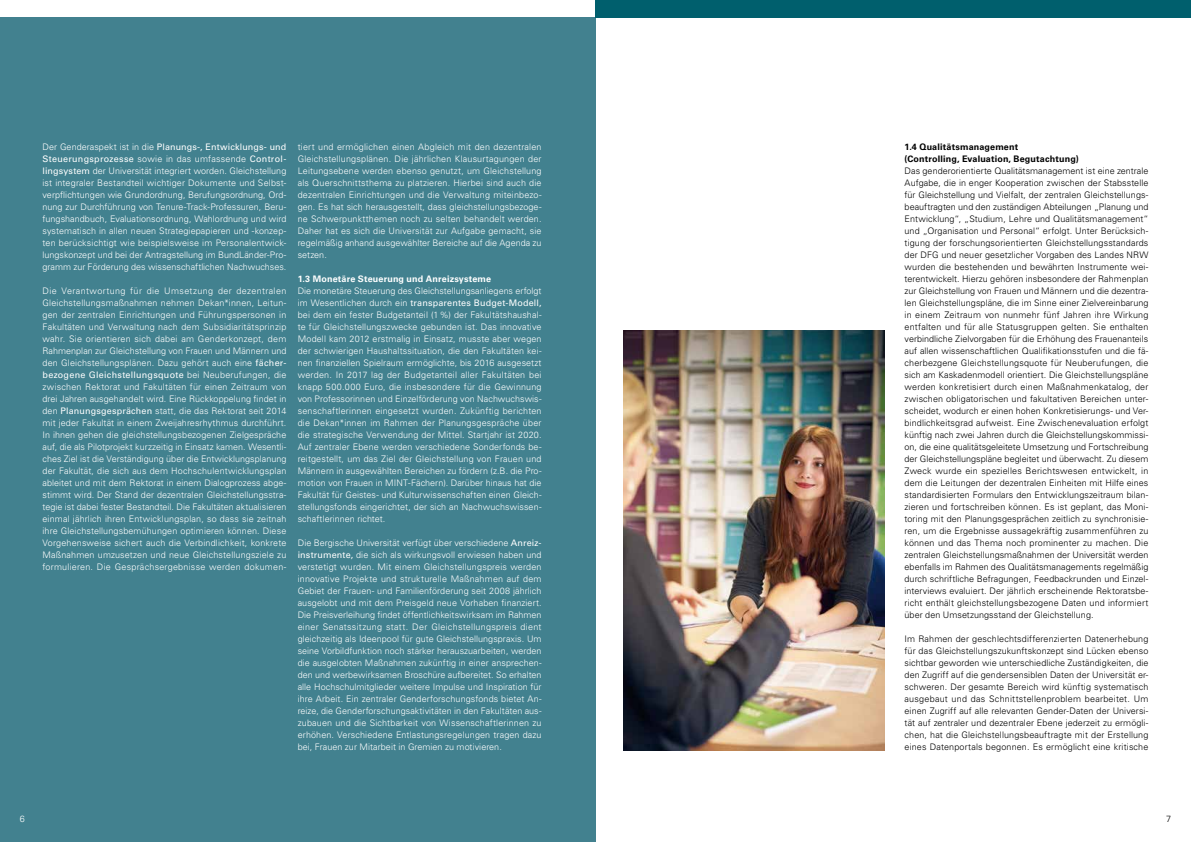
<style>
.page{position:relative;width:1191px;height:842px;background:#fff}
.page>*{position:absolute;margin:0;border:0;box-sizing:border-box;transform-origin:0 0}
.t1{font:300 9px/12px "Univers LT Pro 45";letter-spacing:.005em;color:#fff;text-align:justify}
.t2{font:300 9px/12px "Univers LT Pro 45";letter-spacing:.01em;color:#000;text-align:justify}
.t3{font:9px/12px "Univers LT Pro 55 Roman";letter-spacing:.025em;color:#fff}
.t4{font:700 9px/12px "Univers LT Pro 65";letter-spacing:.015em;color:#000}
.t5{font:700 9px "Univers LT Pro 65";letter-spacing:.015em;color:#fff}
.s1{font-family:"Univers LT Pro 45";font-weight:300}
.s2{font-family:"Univers LT Pro 55 Roman";font-weight:400}
</style>
<div class="page">
<div style="left:0;top:17px;width:595px;height:825px;background:#42818f"></div>
<div style="left:595px;top:0;width:596px;height:17px;background:#005f6d"></div>
<img style="left:623px;top:330px;width:261px;height:420px">
<p class="t3" style="left:43px;top:141px;width:245px"><span class="s1">Der Genderaspekt ist in die</span> Planungs-, Entwicklungs- und<br>Steuerungsprozesse <span class="s1">sowie in das umfassende</span> Control-</p>
<p class="t1" style="left:43px;top:165px;width:245px"><span class="s2">lingsystem</span> der Universität integriert worden. Gleichstellung ist integraler Bestandteil wichtiger Dokumente und Selbst&shy;verpflichtungen wie Grundordnung, Berufungsordnung, Ord&shy;nung zur Durchführung von Tenure-Track-Professuren, Beru&shy;fungshandbuch, Evaluationsordnung, Wahlordnung und wird systematisch in allen neuen Strategiepapieren und -konzep&shy;ten berücksichtigt wie beispielsweise im Personalentwick&shy;lungskonzept und bei der Antragstellung im BundLänder-Pro&shy;gramm zur Förderung des wissenschaftlichen Nachwuchses.</p>
<p class="t1" style="left:43px;top:285px;width:245px">Die Verantwortung für die Umsetzung der dezentralen Gleichstellungsmaßnahmen nehmen Dekan*innen, Leitun&shy;gen der zentralen Einrichtungen und Führungspersonen in Fakultäten und Verwaltung nach dem Subsidiaritätsprinzip wahr. Sie orientieren sich dabei am Genderkonzept, dem Rahmenplan zur Gleichstellung von Frauen und Männern und den Gleichstellungsplänen. Dazu gehört auch eine <span class="s2">fächer-</span></p>
<p class="t3" style="left:43px;top:369px;width:245px">bezogene Gleichstellungsquote <span class="s1">bei Neuberufungen, die</span></p>
<p class="t1" style="left:43px;top:381px;width:245px">zwischen Rektorat und Fakultäten für einen Zeitraum von drei Jahren ausgehandelt wird. Eine Rückkoppelung findet in den <span class="s2">Planungsgesprächen</span> statt, die das Rektorat seit 2014 mit jeder Fakultät in einem Zweijahresrhythmus durchführt.<br>In ihnen gehen die gleichstellungsbezogenen Zielgespräche auf, die als Pilotprojekt kurzzeitig in Einsatz kamen. Wesentli&shy;ches Ziel ist die Verständigung über die Entwicklungsplanung der Fakultät, die sich aus dem Hochschulentwicklungsplan ableitet und mit dem Rektorat in einem Dialogprozess abge&shy;stimmt wird. Der Stand der dezentralen Gleichstellungsstra&shy;tegie ist dabei fester Bestandteil. Die Fakultäten aktualisieren einmal jährlich ihren Entwicklungsplan, so dass sie zeitnah ihre Gleichstellungsbemühungen optimieren können. Diese Vorgehensweise sichert auch die Verbindlichkeit, konkrete Maßnahmen umzusetzen und neue Gleichstellungsziele zu formulieren. Die Gesprächsergebnisse werden dokumen-</p>
<p class="t1" style="left:298px;top:141px;width:245px">tiert und ermöglichen einen Abgleich mit den dezentralen Gleichstellungsplänen. Die jährlichen Klausurtagungen der Leitungsebene werden ebenso genutzt, um Gleichstellung als Querschnittsthema zu platzieren. Hierbei sind auch die dezentralen Einrichtungen und die Verwaltung miteinbezo&shy;gen. Es hat sich herausgestellt, dass gleichstellungsbezoge&shy;ne Schwerpunktthemen noch zu selten behandelt werden.<br>Daher hat es sich die Universität zur Aufgabe gemacht, sie regelmäßig anhand ausgewählter Bereiche auf die Agenda zu setzen.</p>
<p class="t5" style="left:298px;top:273px;width:195px">1.3 Monetäre Steuerung und Anreizsysteme</p>
<p class="t1" style="left:298px;top:285px;width:245px">Die monetäre Steuerung des Gleichstellungsanliegens erfolgt</p>
<p class="t3" style="left:298px;top:297px;width:245px"><span class="s1">im Wesentlichen durch ein</span> transparentes Budget-Modell,</p>
<p class="t1" style="left:298px;top:309px;width:245px">bei dem ein fester Budgetanteil (1%) der Fakultätshaushal&shy;te für Gleichstellungszwecke gebunden ist. Das innovative Modell kam 2012 erstmalig in Einsatz, musste aber wegen der schwierigen Haushaltssituation, die den Fakultäten kei&shy;nen finanziellen Spielraum ermöglichte, bis 2016 ausgesetzt werden. In 2017 lag der Budgetanteil aller Fakultäten bei knapp 500.000 Euro, die insbesondere für die Gewinnung von Professorinnen und Einzelförderung von Nachwuchswis&shy;senschaftlerinnen eingesetzt wurden. Zukünftig berichten die Dekan*innen im Rahmen der Planungsgespräche über die strategische Verwendung der Mittel. Startjahr ist 2020.<br>Auf zentraler Ebene werden verschiedene Sonderfonds be&shy;reitgestellt, um das Ziel der Gleichstellung von Frauen und Männern in ausgewählten Bereichen zu fördern (z.B. die Pro&shy;motion von Frauen in MINT-Fächern). Darüber hinaus hat die Fakultät für Geistes- und Kulturwissenschaften einen Gleich&shy;stellungsfonds eingerichtet, der sich an Nachwuchswissen&shy;schaftlerinnen richtet.</p>
<p class="t1" style="left:298px;top:537px;width:245px">Die Bergische Universität verfügt über verschiedene <span class="s2">Anreiz&shy;instrumente,</span> die sich als wirkungsvoll erwiesen haben und verstetigt wurden. Mit einem Gleichstellungspreis werden innovative Projekte und strukturelle Maßnahmen auf dem Gebiet der Frauen- und Familienförderung seit 2008 jährlich ausgelobt und mit dem Preisgeld neue Vorhaben finanziert.<br>Die Preisverleihung findet öffentlichkeitswirksam im Rahmen einer Senatssitzung statt. Der Gleichstellungspreis dient gleichzeitig als Ideenpool für gute Gleichstellungspraxis. Um seine Vorbildfunktion noch stärker herauszuarbeiten, werden die ausgelobten Maßnahmen zukünftig in einer ansprechen&shy;den und werbewirksamen Broschüre aufbereitet. So erhalten alle Hochschulmitglieder weitere Impulse und Inspiration für ihre Arbeit. Ein zentraler Genderforschungsfonds bietet An&shy;reize, die Genderforschungsaktivitäten in den Fakultäten aus&shy;zubauen und die Sichtbarkeit von Wissenschaftlerinnen zu erhöhen. Verschiedene Entlastungsregelungen tragen dazu bei, Frauen zur Mitarbeit in Gremien zu motivieren.</p>
<p class="t1" style="left:20px;top:813px;width:7px">6</p>
<p class="t4" style="left:904px;top:141px;width:176px">1.4 Qualitätsmanagement<br>(Controlling, Evaluation, Begutachtung)</p>
<p class="t2" style="left:904px;top:165px;width:245px">Das genderorientierte Qualitätsmanagement ist eine zentrale Aufgabe, die in enger Kooperation zwischen der Stabsstelle für Gleichstellung und Vielfalt, der zentralen Gleichstellungs&shy;beauftragten und den zuständigen Abteilungen „Planung und Entwicklung“, „Studium, Lehre und Qualitätsmanagement“ und „Organisation und Personal“ erfolgt. Unter Berücksich&shy;tigung der forschungsorientierten Gleichstellungsstandards der DFG und neuer gesetzlicher Vorgaben des Landes NRW wurden die bestehenden und bewährten Instrumente wei&shy;terentwickelt. Hierzu gehören insbesondere der Rahmenplan zur Gleichstellung von Frauen und Männern und die dezentra&shy;len Gleichstellungspläne, die im Sinne einer Zielvereinbarung in einem Zeitraum von nunmehr fünf Jahren ihre Wirkung entfalten und für alle Statusgruppen gelten. Sie enthalten verbindliche Zielvorgaben für die Erhöhung des Frauenanteils auf allen wissenschaftlichen Qualifikationsstufen und die fä&shy;cherbezgene Gleichstellungsquote für Neuberufungen, die sich am Kaskadenmodell orientiert. Die Gleichstellungspläne werden konkretisiert durch einen Maßnahmenkatalog, der zwischen obligatorischen und fakultativen Bereichen unter&shy;scheidet, wodurch er einen hohen Konkretisierungs- und Ver&shy;bindlichkeitsgrad aufweist. Eine Zwischenevaluation erfolgt künftig nach zwei Jahren durch die Gleichstellungskommissi&shy;on, die eine qualitätsgeleitete Umsetzung und Fortschreibung der Gleichstellungspläne begleitet und überwacht. Zu diesem Zweck wurde ein spezielles Berichtswesen entwickelt, in dem die Leitungen der dezentralen Einheiten mit Hilfe eines standardisierten Formulars den Entwicklungszeitraum bilan&shy;zieren und fortschreiben können. Es ist geplant, das Moni&shy;toring mit den Planungsgesprächen zeitlich zu synchronisie&shy;ren, um die Ergebnisse aussagekräftig zusammenführen zu können und das Thema noch prominenter zu machen. Die zentralen Gleichstellungsmaßnahmen der Universität werden ebenfalls im Rahmen des Qualitätsmanagements regelmäßig durch schriftliche Befragungen, Feedbackrunden und Einzel&shy;interviews evaluiert. Der jährlich erscheinende Rektoratsbe&shy;richt enthält gleichstellungsbezogene Daten und informiert über den Umsetzungsstand der Gleichstellung.</p>
<p class="t2" style="left:904px;top:633px;width:245px">Im Rahmen der geschlechtsdifferenzierten Datenerhebung für das Gleichstellungszukunftskonzept sind Lücken ebenso sichtbar geworden wie unterschiedliche Zuständigkeiten, die den Zugriff auf die gendersensiblen Daten der Universität er&shy;schweren. Der gesamte Bereich wird künftig systematisch ausgebaut und das Schnittstellenproblem bearbeitet. Um einen Zugriff auf alle relevanten Gender-Daten der Universi&shy;tät auf zentraler und dezentraler Ebene jederzeit zu ermögli&shy;chen, hat die Gleichstellungsbeauftragte mit der Erstellung eines Datenportals begonnen. Es ermöglicht eine kritische</p>
<p class="t2" style="left:1166px;top:813px;width:7px">7</p>
</div>
